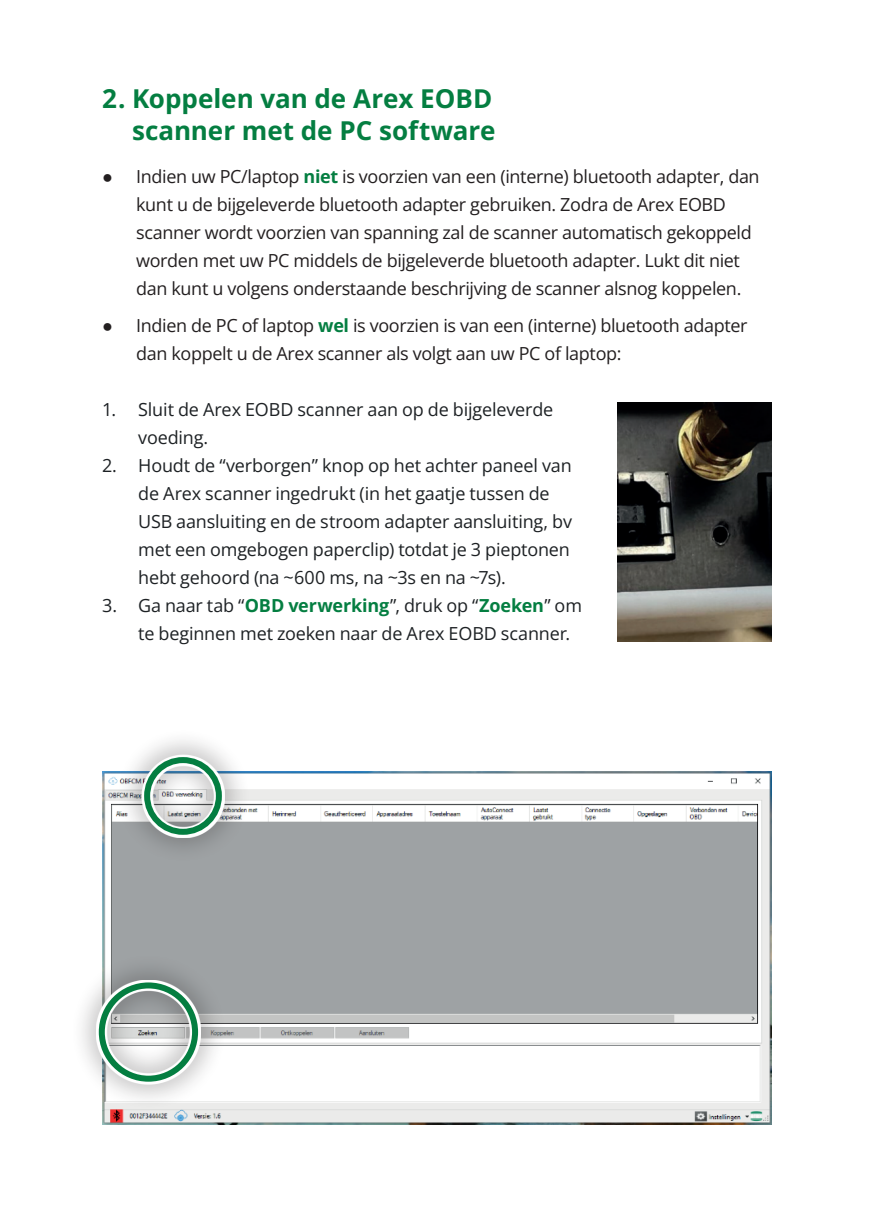
<style>
.page{position:relative;width:874px;height:1225px;background:#fff}
.page>*{position:absolute;margin:0;border:0;box-sizing:border-box;transform-origin:0 0}
.t1{font:700 26px/32px "Open Sans";color:#047e41;text-align:right}
.t2{font:18px/28px "Open Sans";letter-spacing:-.02em;color:#231f20}
.t3{font:18px/28px "Open Sans";letter-spacing:-.01em;color:#1d2124}
.s1{font-family:"Arial"}
.s2{font-weight:700;color:#047e41}
</style>
<div class="page">
<img style="left:617px;top:403px;width:154px;height:238px">
<img style="left:102px;top:771px;width:669px;height:353px">
<div style="left:70px;top:953px;width:157px;height:157px;background:#231f20;opacity:.23"></div>
<svg style="left:96px;top:979px;width:105px;height:105px"></svg>
<div style="left:99px;top:982px;width:99px;height:99px;border:6px solid #047e41;border-radius:50%"></div>
<div style="left:115px;top:728px;width:135px;height:135px;background:#231f20;opacity:.23"></div>
<svg style="left:141px;top:754px;width:83px;height:83px"></svg>
<div style="left:144px;top:757px;width:78px;height:78px;border:6px solid #047e41;border-radius:50%"></div>
<h1 class="t1" style="left:102px;top:81px;width:394px">2. Koppelen van de Arex EOBD scanner met de PC software</h1>
<p class="t2" style="left:136px;top:162px;width:624px;text-indent:-34px"><span class="s1">●</span> Indien uw PC/laptop <span class="s2">niet</span> is voorzien van een (interne) bluetooth adapter, dan kunt u de bijgeleverde bluetooth adapter gebruiken. Zodra de Arex EOBD scanner wordt voorzien van spanning zal de scanner automatisch gekoppeld worden met uw PC middels de bijgeleverde bluetooth adapter. Lukt dit niet dan kunt u volgens onderstaande beschrijving de scanner alsnog koppelen.</p>
<p class="t2" style="left:136px;top:311px;width:612px;text-indent:-34px"><span class="s1">●</span> Indien de PC of laptop <span class="s2">wel</span> is voorzien is van een (interne) bluetooth adapter dan koppelt u de Arex scanner als volgt aan uw PC of laptop:</p>
<p class="t3" style="left:138px;top:395px;width:416px;text-indent:-36px">1. Sluit de Arex EOBD scanner aan op de bijgeleverde voeding.</p>
<p class="t3" style="left:138px;top:451px;width:435px;text-indent:-36px">2. Houdt de “verborgen” knop op het achter paneel van de Arex scanner ingedrukt (in het gaatje tussen de USB aansluiting en de stroom adapter aansluiting, bv met een omgebogen paperclip) totdat je 3 pieptonen hebt gehoord (na ~600 ms, na ~3s en na ~7s).</p>
<p class="t3" style="left:138px;top:591px;width:445px;text-indent:-36px">3. Ga naar tab “<span class="s2">OBD verwerking</span>”, druk op “<span class="s2">Zoeken</span>” om te beginnen met zoeken naar de Arex EOBD scanner.</p>
</div>
